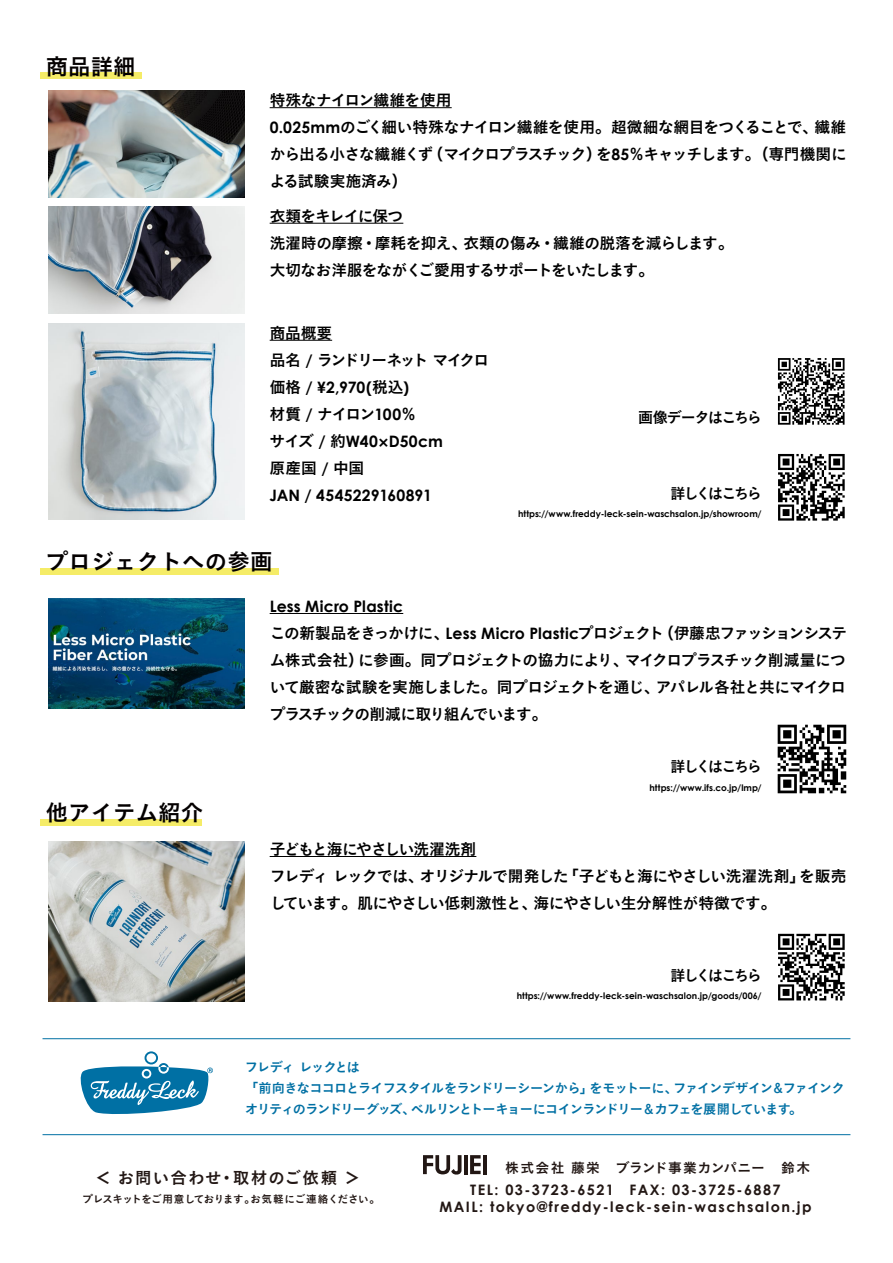
<style>
.page{position:relative;width:893px;height:1263px;background:#fff}
.page>*{position:absolute;margin:0;border:0;box-sizing:border-box;transform-origin:0 0}
.t1{font:22.5px "Koburina Go Std W6";letter-spacing:.005em;color:#040000}
.t2{font:16.5px "Koburina Go Std W6";letter-spacing:.07em;color:#221714}
.t3{font:15.75px/27px "Koburina Go Std W6";letter-spacing:-.06em;color:#000}
.t4{font:15.75px/27px "Koburina Go Std W6";letter-spacing:-.04em;color:#000}
.t5{font:700 15.75px "Century Gothic";letter-spacing:.01em;color:#000}
.t6{font:15.75px/27px "Koburina Go Std W6";letter-spacing:-.1em;color:#000}
.t7{font:15px "Koburina Go Std W6";letter-spacing:-.14em;color:#000}
.t8{font:15px "Koburina Go Std W6";letter-spacing:-.085em;color:#000}
.t9{font:700 14.4px/17.4px "Century Gothic";letter-spacing:.1em;color:#221714;text-align:center}
.t10{font:13.8px "Koburina Go Std W6";letter-spacing:.05em;color:#221714}
.t11{font:13.2px/21px "Koburina Go Std W6";letter-spacing:-.075em;color:#0070a4}
.t12{font:10.5px "Koburina Go Std W6";letter-spacing:-.04em;color:#221714}
.t13{font:700 9px "Century Gothic";color:#000}
.s1{font-family:"Century Gothic";font-weight:700}
.s2{font-family:"Koburina Go Std W6";font-weight:400}
</style>
<div class="page">
<img style="left:49px;top:91px;width:196px;height:106px">
<img style="left:49px;top:207px;width:196px;height:106px">
<img style="left:49px;top:324px;width:196px;height:195px">
<svg style="left:470px;top:1155px;width:11px;height:19px"></svg>
<hr style="left:483px;top:1155px;width:4px;height:19px;background:#221714">
<hr style="left:464px;top:1155px;width:4px;height:19px;background:#221714">
<svg style="left:423px;top:1155px;width:38px;height:20px"></svg>
<svg style="left:80px;top:1051px;width:133px;height:63px"></svg>
<hr style="left:43px;top:1038px;width:807px;height:1px;background:#0070a4">
<hr style="left:43px;top:1134px;width:807px;height:1px;background:#0070a4">
<hr style="left:270px;top:107px;width:182px;height:1px;background:#000">
<hr style="left:270px;top:223px;width:133px;height:1px;background:#000">
<hr style="left:270px;top:340px;width:62px;height:1px;background:#000">
<div style="left:40px;top:568px;width:239px;height:7px;background:#f5ec67"></div>
<div style="left:40px;top:72px;width:102px;height:7px;background:#f5ec67"></div>
<hr style="left:270px;top:856px;width:206px;height:1px;background:#000">
<hr style="left:270px;top:613px;width:133px;height:1px;background:#000">
<div style="left:40px;top:819px;width:162px;height:7px;background:#f5ec67"></div>
<img style="left:49px;top:841px;width:196px;height:160px">
<img style="left:49px;top:598px;width:196px;height:110px">
<svg style="left:778px;top:454px;width:67px;height:67px"></svg>
<svg style="left:778px;top:934px;width:67px;height:66px"></svg>
<svg style="left:778px;top:725px;width:68px;height:68px"></svg>
<svg style="left:778px;top:358px;width:66px;height:67px"></svg>
<h1 class="t1" style="left:46px;top:49px;width:91px">商品詳細</h1>
<p class="t3" style="left:270px;top:87px;width:579px">特殊なナイロン繊維を使用<br><span class="s1">0.025mm</span>のごく細い特殊なナイロン繊維を使用。超微細な網目をつくることで、繊維から出る小さな繊維くず（マイクロプラスチック）を<span class="s1">85</span>％キャッチします。（専門機関による試験実施済み）</p>
<p class="t4" style="left:270px;top:203px;width:466px">衣類をキレイに保つ<br>洗濯時の摩擦・摩耗を抑え、衣類の傷み・繊維の脱落を減らします。大切なお洋服をながくご愛用するサポートをいたします。</p>
<p class="t6" style="left:270px;top:320px;width:221px">商品概要<br>品名 <span class="s1">/</span> ランドリーネットマイクロ</p>
<p class="t5" style="left:270px;top:377px;width:141px"><span class="s2">価格</span> / ¥2,970(<span class="s2">税込</span>)</p>
<p class="t3" style="left:270px;top:401px;width:148px">材質 <span class="s1">/</span> ナイロン<span class="s1">100</span>％</p>
<p class="t5" style="left:270px;top:431px;width:175px"><span class="s2">サイズ</span> / <span class="s2">約</span>W40<span class="s2">×</span>D50cm</p>
<p class="t3" style="left:270px;top:455px;width:96px">原産国 <span class="s1">/</span> 中国</p>
<p class="t5" style="left:270px;top:485px;width:164px">JAN / 4545229160891</p>
<p class="t8" style="left:638px;top:405px;width:125px">画像データはこちら</p>
<p class="t7" style="left:670px;top:482px;width:93px">詳しくはこちら</p>
<p class="t13" style="left:518px;top:508px;width:245px">https://www.freddy-leck-sein-waschsalon.jp/showroom/</p>
<h1 class="t1" style="left:46px;top:544px;width:229px">プロジェクトへの参画</h1>
<p class="t5" style="left:270px;top:596px;width:135px">Less Micro Plastic</p>
<p class="t3" style="left:270px;top:620px;width:579px;text-align:justify">この新製品をきっかけに、<span class="s1">Less Micro Plastic</span>プロジェクト（伊藤忠ファッションシステム株式会社）に参画。同プロジェクトの協力により、マイクロプラスチック削減量について厳密な試験を実施しました。同プロジェクトを通じ、アパレル各社と共にマイクロプラスチックの削減に取り組んでいます。</p>
<p class="t7" style="left:670px;top:755px;width:93px">詳しくはこちら</p>
<h1 class="t1" style="left:46px;top:795px;width:159px">他アイテム紹介</h1>
<p class="t13" style="left:649px;top:782px;width:114px">https://www.ifs.co.jp/lmp/</p>
<p class="t3" style="left:270px;top:836px;width:578px">子どもと海にやさしい洗濯洗剤<br>フレディレックでは、オリジナルで開発した「子どもと海にやさしい洗濯洗剤」を販売しています。肌にやさしい低刺激性と、海にやさしい生分解性が特徴です。</p>
<p class="t7" style="left:670px;top:964px;width:93px">詳しくはこちら</p>
<p class="t13" style="left:517px;top:990px;width:246px">https://www.freddy-leck-sein-waschsalon.jp/goods/006/</p>
<p class="t11" style="left:245px;top:1056px;width:601px">フレディレックとは<br>「前向きなココロとライフスタイルをランドリーシーンから」をモットーに、ファインデザイン＆ファインクオリティのランドリーグッズ、ベルリンとトーキョーにコインランドリー＆カフェを展開しています。</p>
<p class="t10" style="left:505px;top:1157px;width:306px">株式会社藤栄　ブランド事業カンパニー　鈴木</p>
<p class="t2" style="left:95px;top:1165px;width:267px">＜お問い合わせ・取材のご依頼＞</p>
<p class="t12" style="left:83px;top:1191px;width:299px">プレスキットをご用意しております。お気軽にご連絡ください。</p>
<p class="t9" style="left:439px;top:1180px;width:374px">TEL: 03-3723-6521 FAX: 03-3725-6887<br>MAIL: tokyo@freddy-leck-sein-waschsalon.jp</p>
</div>
